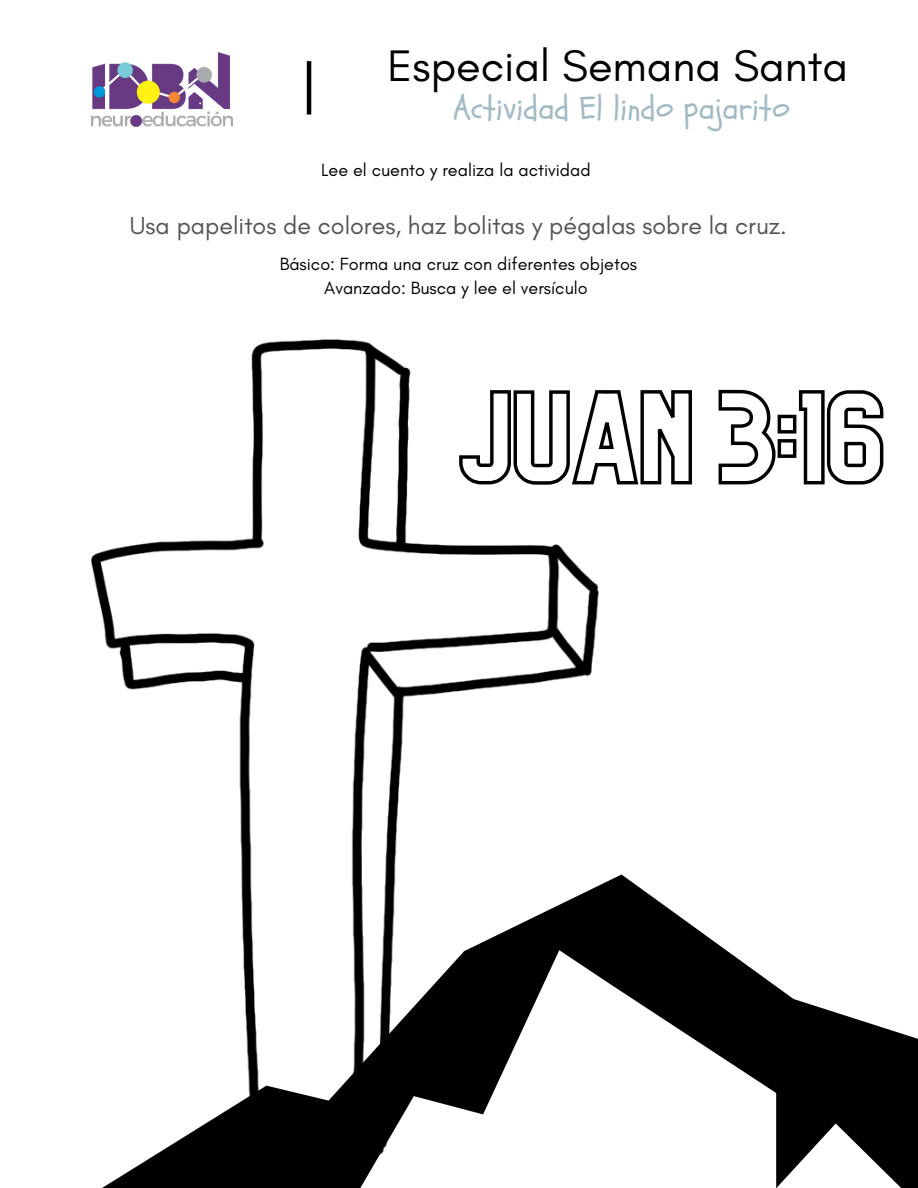
<style>
.page{position:relative;width:918px;height:1188px;background:#fff}
.page>*{position:absolute;margin:0;border:0;box-sizing:border-box;transform-origin:0 0}
.t1{font:45px "Glacial Indifference";color:#000}
.t2{font:33px "Schoolbell";color:#a3bac5}
.t3{font:25.05px "Glacial Indifference";color:#545456}
.t4{font:18px "Glacial Indifference";color:#000}
</style>
<div class="page">
<img style="left:91px;top:52px;width:142px;height:74px">
<hr style="left:307px;top:61px;width:4px;height:54px;background:#000">
<img style="left:91px;top:340px;width:508px;height:534px">
<svg style="left:102px;top:874px;width:816px;height:314px"></svg>
<svg style="left:457px;top:388px;width:427px;height:99px"></svg>
<h3 class="t1" style="left:388px;top:38px;width:462px">Especial Semana Santa</h3>
<p class="t2" style="left:453px;top:86px;width:338px">Actividad El lindo pajarito</p>
<h1 class="t4" style="left:321px;top:159px;width:271px">Lee el cuento y realiza la actividad</h1>
<h4 class="t3" style="left:130px;top:210px;width:659px">Usa papelitos de colores, haz bolitas y pégalas sobre la cruz.</h4>
<p class="t4" style="left:280px;top:253px;width:359px">Básico: Forma una cruz con diferentes objetos</p>
<p class="t4" style="left:324px;top:277px;width:265px">Avanzado: Busca y lee el versículo</p>
</div>
